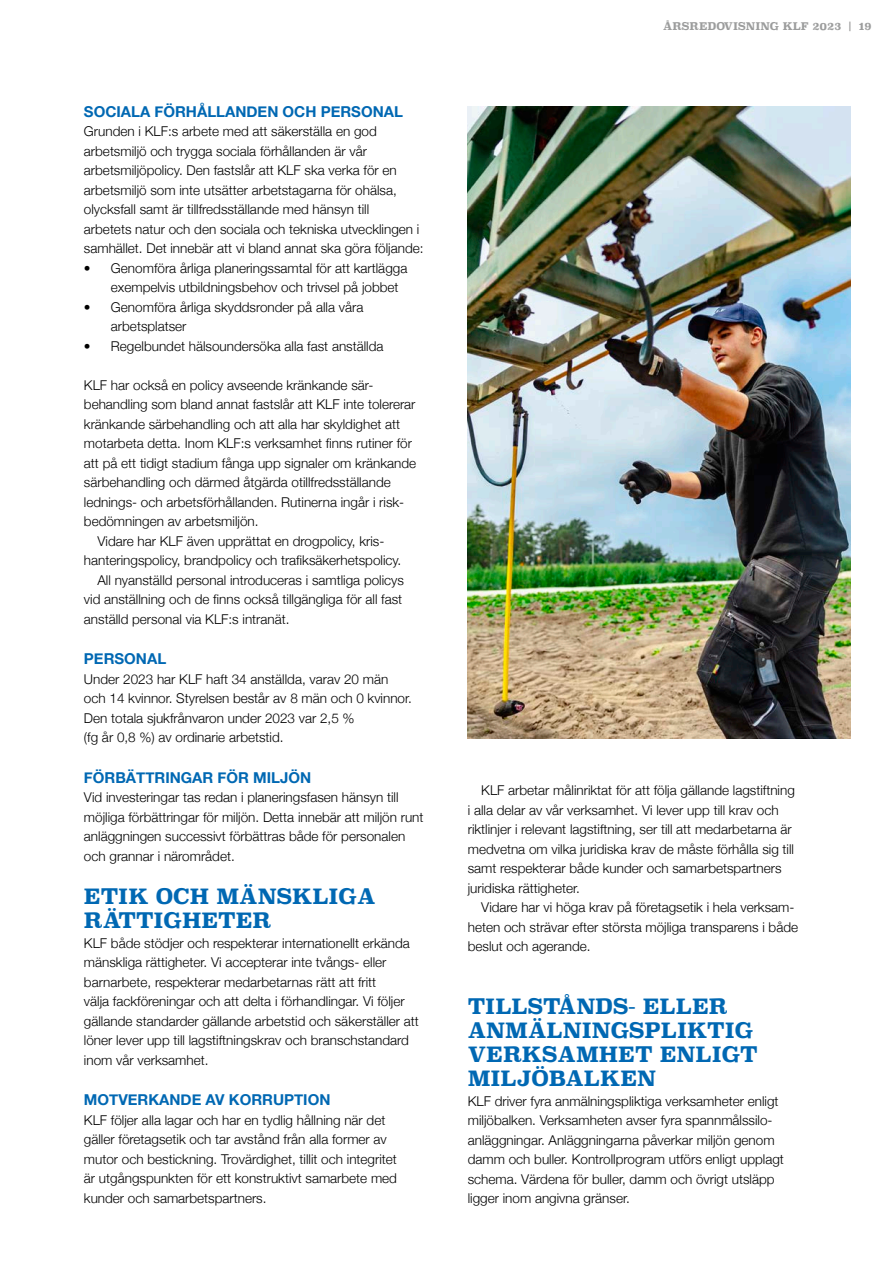
<style>
.page{position:relative;width:893px;height:1263px;background:#fff}
.page>*{position:absolute;margin:0;border:0;box-sizing:border-box;transform-origin:0 0}
.t1{font:700 21px/24px "Superclarendon";color:#0068b3}
.t2{font:700 15px "Helvetica Neue";color:#0068b3}
.t3{font:300 13.5px/19.5px "Helvetica Neue";color:#000}
.t4{font:700 10.5px "Superclarendon";color:#9c9d9d}
</style>
<div class="page">
<img style="left:468px;top:106px;width:382px;height:632px">
<p class="t2" style="left:84px;top:100px;width:320px">SOCIALA FÖRHÅLLANDEN OCH PERSONAL</p>
<p class="t3" style="left:84px;top:121px;width:341px">Grunden i KLF:s arbete med att säkerställa en god arbetsmiljö och trygga sociala förhållanden är vår arbetsmiljöpolicy. Den fastslår att KLF ska verka för en arbetsmiljö som inte utsätter arbetstagarna för ohälsa, olycksfall samt är tillfredsställande med hänsyn till<br>arbetets natur och den sociala och tekniska utvecklingen i samhället. Det innebär att vi bland annat ska göra följande:</p>
<p class="t3" style="left:111px;top:257px;width:298px;text-indent:-27px">• Genomföra årliga planeringssamtal för att kartlägga exempelvis utbildningsbehov och trivsel på jobbet</p>
<p class="t3" style="left:111px;top:296px;width:254px;text-indent:-27px">• Genomföra årliga skyddsronder på alla våra arbetsplatser</p>
<p class="t3" style="left:84px;top:335px;width:301px">• Regelbundet hälsoundersöka alla fast anställda</p>
<p class="t3" style="left:84px;top:374px;width:291px">KLF har också en policy avseende kränkande sär-</p>
<p class="t3" style="left:84px;top:394px;width:333px">behandling som bland annat fastslår att KLF inte tolererar</p>
<p class="t3" style="left:84px;top:413px;width:318px">kränkande särbehandling och att alla har skyldighet att</p>
<p class="t3" style="left:84px;top:433px;width:330px">motarbeta detta. Inom KLF:s verksamhet finns rutiner för</p>
<p class="t3" style="left:84px;top:452px;width:334px">att på ett tidigt stadium fånga upp signaler om kränkande</p>
<p class="t3" style="left:84px;top:472px;width:308px">särbehandling och därmed åtgärda otillfredsställande</p>
<p class="t3" style="left:84px;top:491px;width:322px">lednings- och arbetsförhållanden. Rutinerna ingår i risk-</p>
<p class="t3" style="left:84px;top:511px;width:176px">bedömningen av arbetsmiljön.</p>
<p class="t3" style="left:97px;top:530px;width:288px">Vidare har KLF även upprättat en drogpolicy, kris-</p>
<p class="t3" style="left:84px;top:550px;width:319px">hanteringspolicy, brandpolicy och trafiksäkerhetspolicy.</p>
<p class="t3" style="left:97px;top:569px;width:308px">All nyanställd personal introduceras i samtliga policys</p>
<p class="t3" style="left:84px;top:589px;width:320px">vid anställning och de finns också tillgängliga för all fast</p>
<p class="t3" style="left:84px;top:608px;width:207px">anställd personal via KLF:s intranät.</p>
<p class="t2" style="left:84px;top:647px;width:84px">PERSONAL</p>
<p class="t3" style="left:84px;top:668px;width:329px">Under 2023 har KLF haft 34 anställda, varav 20 män och 14 kvinnor. Styrelsen består av 8 män och 0 kvinnor.<br>Den totala sjukfrånvaron under 2023 var 2,5 %<br>(fg år 0,8 %) av ordinarie arbetstid.</p>
<p class="t2" style="left:84px;top:766px;width:229px">FÖRBÄTTRINGAR FÖR MILJÖN</p>
<p class="t3" style="left:84px;top:787px;width:341px">Vid investeringar tas redan i planeringsfasen hänsyn till möjliga förbättringar för miljön. Detta innebär att miljön runt anläggningen successivt förbättras både för personalen och grannar i närområdet.</p>
<h1 class="t1" style="left:84px;top:885px;width:293px">ETIK OCH MÄNSKLIGA<br>RÄTTIGHETER</h1>
<p class="t3" style="left:84px;top:932px;width:336px">KLF både stödjer och respekterar internationellt erkända mänskliga rättigheter. Vi accepterar inte tvångs- eller barnarbete, respekterar medarbetarnas rätt att fritt<br>välja fackföreningar och att delta i förhandlingar. Vi följer gällande standarder gällande arbetstid och säkerställer att löner lever upp till lagstiftningskrav och branschstandard inom vår verksamhet.</p>
<p class="t2" style="left:84px;top:1088px;width:248px">MOTVERKANDE AV KORRUPTION</p>
<p class="t3" style="left:84px;top:1109px;width:315px">KLF följer alla lagar och har en tydlig hållning när det gäller företagsetik och tar avstånd från alla former av mutor och bestickning. Trovärdighet, tillit och integritet är utgångspunkten för ett konstruktivt samarbete med kunder och samarbetspartners.</p>
<p class="t4" style="left:663px;top:19px;width:210px">ÅRSREDOVISNING KLF 2023 | 19</p>
<p class="t3" style="left:468px;top:780px;width:329px;text-indent:14px">KLF arbetar målinriktat för att följa gällande lagstiftning i alla delar av vår verksamhet. Vi lever upp till krav och riktlinjer i relevant lagstiftning, ser till att medarbetarna är medvetna om vilka juridiska krav de måste förhålla sig till samt respekterar både kunder och samarbetspartners juridiska rättigheter.</p>
<p class="t3" style="left:468px;top:897px;width:332px;text-indent:14px">Vidare har vi höga krav på företagsetik i hela verksam&shy;heten och strävar efter största möjliga transparens i både beslut och agerande.</p>
<h1 class="t1" style="left:468px;top:996px;width:292px">TILLSTÅNDS- ELLER<br>ANMÄLNINGSPLIKTIG<br>VERKSAMHET ENLIGT<br>MILJÖBALKEN</h1>
<p class="t3" style="left:468px;top:1090px;width:318px">KLF driver fyra anmälningspliktiga verksamheter enligt miljöbalken. Verksamheten avser fyra spannmålssilo&shy;anläggningar. Anläggningarna påverkar miljön genom damm och buller. Kontrollprogram utförs enligt upplagt schema. Värdena för buller, damm och övrigt utsläpp ligger inom angivna gränser.</p>
</div>
